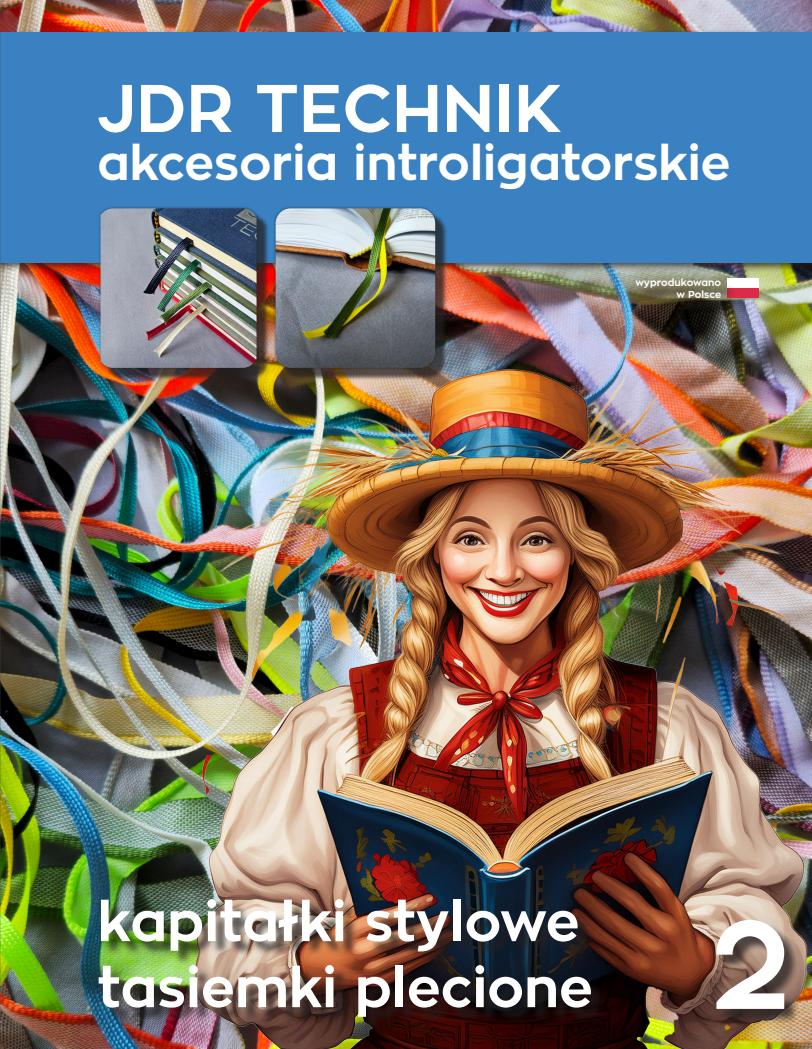
<style>
.page{position:relative;width:812px;height:1049px;background:#fff}
.page>*{position:absolute;margin:0;border:0;box-sizing:border-box;transform-origin:0 0}
.t1{font:700 125px "Zona Pro";color:#fff}
.t2{font:700 66.75px "Zona Pro";color:#fff}
.t3{font:700 55px "Zona Pro";color:#fff}
.t4{font:700 48.25px "Zona Pro";color:#fff}
.t5{font:700 10px/12px "Zona Pro";color:#fff;text-align:right}
</style>
<div class="page">
<img style="left:0;top:0;width:811px;height:1049px">
<img style="left:155px;top:344px;width:653px;height:705px">
<div style="left:0;top:28px;width:811px;height:245px;background:#231f20;opacity:.75"></div>
<div style="left:0;top:33px;width:811px;height:230px;background:#3981c1"></div>
<div style="left:280px;top:213px;width:168px;height:168px;background:#231f20;opacity:.75"></div>
<div style="left:273px;top:206px;width:165px;height:165px;background:#231f20;opacity:.43"></div>
<img style="left:275px;top:208px;width:160px;height:160px">
<div style="left:106px;top:213px;width:163px;height:168px;background:#231f20;opacity:.75"></div>
<div style="left:98px;top:206px;width:161px;height:165px;background:#231f20;opacity:.43"></div>
<img style="left:100px;top:208px;width:156px;height:160px">
<div style="left:727px;top:288px;width:31px;height:10px;background:#da2b48"></div>
<div style="left:727px;top:278px;width:31px;height:10px;background:#fff"></div>
<svg style="left:638px;top:281px;width:97px;height:32px"></svg>
<div style="left:101px;top:901px;width:504px;height:131px;background:#231f20;opacity:.75"></div>
<div style="left:718px;top:922px;width:81px;height:102px;background:#231f20;opacity:.75"></div>
<p class="t2" style="left:97px;top:65px;width:465px">JDR TECHNIK</p>
<p class="t4" style="left:97px;top:132px;width:634px">akcesoria introligatorskie</p>
<p class="t5" style="left:635px;top:277px;width:87px">wyprodukowano w Polsce</p>
<p class="t3" style="left:97px;top:886px;width:483px">kapitałki stylowe</p>
<p class="t3" style="left:97px;top:952px;width:497px">tasiemki plecione</p>
<p class="t1" style="left:711px;top:883px;width:80px">2</p>
</div>
